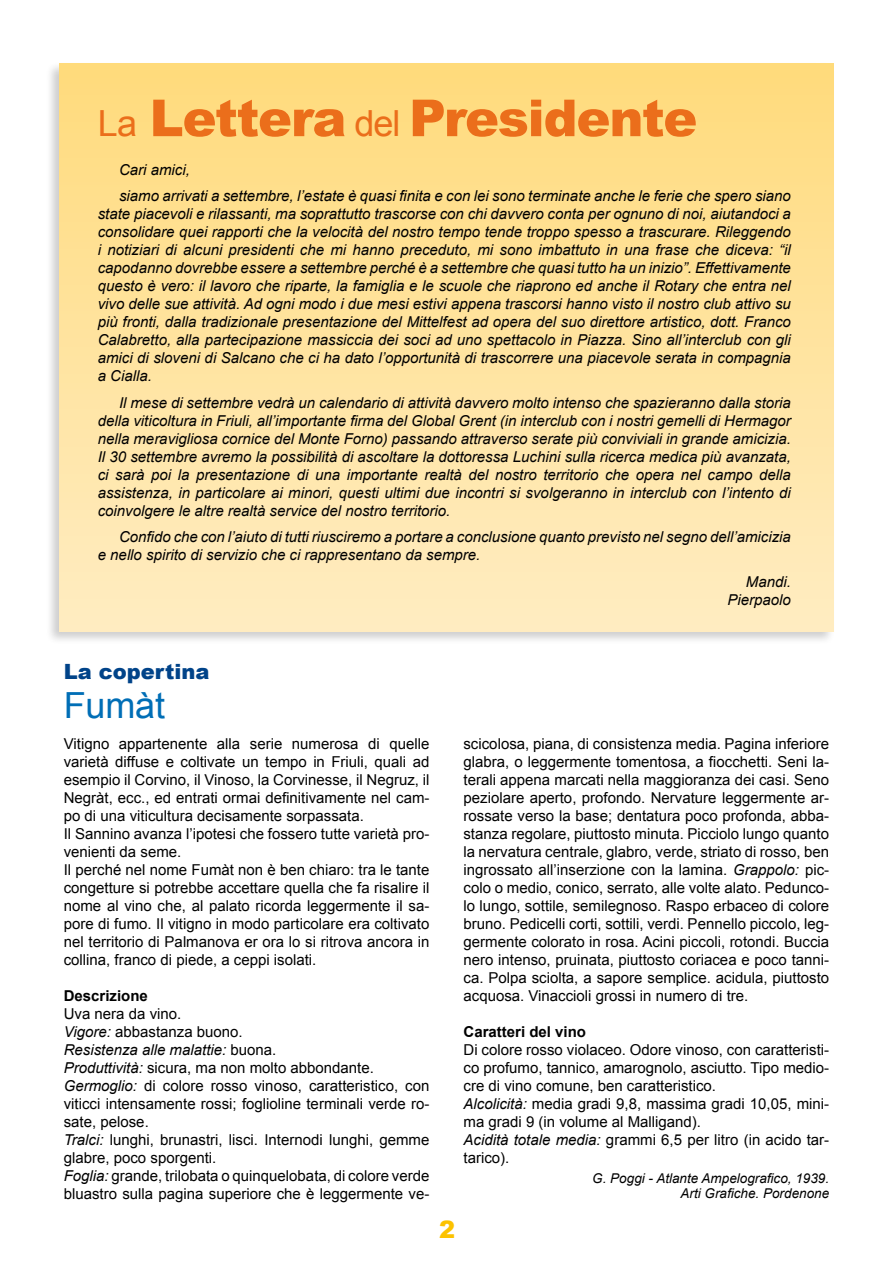
<style>
.page{position:relative;width:893px;height:1263px;background:#fff}
.page>*{position:absolute;margin:0;border:0;box-sizing:border-box;transform-origin:0 0}
.t1{font:900 51px "Arial";letter-spacing:-.025em;color:#eb6e1b}
.t2{font:36px "Arial";letter-spacing:-.005em;color:#006eb6}
.t3{font:900 24px "Arial";color:#fcc200}
.t4{font:900 21px "Arial";color:#004389}
.t5{font:15px/18px "Arial";color:#000}
.t6{font:italic 15px/18px "Arial";color:#000}
.t7{font:700 15px "Arial";color:#000}
.t8{font:italic 13.5px/15px "Arial";color:#000;text-align:right}
.s1{font-weight:400;font-size:36px}
.s2{font-style:italic}
</style>
<div class="page">
<div style="left:45px;top:61px;width:790px;height:584px;background:#000;opacity:.2"></div>
<div style="left:60px;top:64px;width:773px;height:567px;background:linear-gradient(to bottom,#ffdb7c,#ffecc2)"></div>
<h1 class="t1" style="left:98px;top:81px;width:601px"><span class="s1">La</span> Lettera <span class="s1">del</span> Presidente</h1>
<p class="t6" style="left:119px;top:156px;width:673px;line-height:26.5px">Cari amici,<br>siamo arrivati a settembre, l’estate è quasi finita e con lei sono terminate anche le ferie che spero siano</p>
<p class="t6" style="left:98px;top:205px;width:695px;text-align:justify">state piacevoli e rilassanti, ma soprattutto trascorse con chi davvero conta per ognuno di noi, aiutandoci a consolidare quei rapporti che la velocità del nostro tempo tende troppo spesso a trascurare. Rileggendo i notiziari di alcuni presidenti che mi hanno preceduto, mi sono imbattuto in una frase che diceva: “il capodanno dovrebbe essere a settembre perché è a settembre che quasi tutto ha un inizio”. Effettivamente questo è vero: il lavoro che riparte, la famiglia e le scuole che riaprono ed anche il Rotary che entra nel vivo delle sue attività. Ad ogni modo i due mesi estivi appena trascorsi hanno visto il nostro club attivo su più fronti, dalla tradizionale presentazione del Mittelfest ad opera del suo direttore artistico, dott. Franco Calabretto, alla partecipazione massiccia dei soci ad uno spettacolo in Piazza. Sino all’interclub con gli amici di sloveni di Salcano che ci ha dato l’opportunità di trascorrere una piacevole serata in compagnia a Cialla.</p>
<p class="t6" style="left:98px;top:393px;width:695px;text-align:justify;text-indent:21px">Il mese di settembre vedrà un calendario di attività davvero molto intenso che spazieranno dalla storia della viticoltura in Friuli, all’importante firma del Global Grent (in interclub con i nostri gemelli di Hermagor nella meravigliosa cornice del Monte Forno) passando attraverso serate più conviviali in grande amicizia.<br>Il 30 settembre avremo la possibilità di ascoltare la dottoressa Luchini sulla ricerca medica più avanzata, ci sarà poi la presentazione di una importante realtà del nostro territorio che opera nel campo della assistenza, in particolare ai minori, questi ultimi due incontri si svolgeranno in interclub con l’intento di coinvolgere le altre realtà service del nostro territorio.</p>
<p class="t6" style="left:98px;top:528px;width:695px;text-indent:21px">Confido che con l’aiuto di tutti riusciremo a portare a conclusione quanto previsto nel segno dell’amicizia e nello spirito di servizio che ci rappresentano da sempre.</p>
<p class="t6" style="left:727px;top:572px;width:65px;text-align:right">Mandi.<br>Pierpaolo</p>
<h3 class="t4" style="left:64px;top:656px;width:147px">La copertina</h3>
<h2 class="t2" style="left:64px;top:682px;width:103px">Fumàt</h2>
<p class="t5" style="left:64px;top:735px;width:367px">Vitigno appartenente alla serie numerosa di quelle varietà diffuse e coltivate un tempo in Friuli, quali ad esempio il Corvino, il Vinoso, la Corvinesse, il Negruz, il Negràt, ecc., ed entrati ormai definitivamente nel cam&shy;po di una viticultura decisamente sorpassata.<br>Il Sannino avanza l’ipotesi che fossero tutte varietà pro&shy;venienti da seme.<br>Il perché nel nome Fumàt non è ben chiaro: tra le tante congetture si potrebbe accettare quella che fa risalire il nome al vino che, al palato ricorda leggermente il sa&shy;pore di fumo. Il vitigno in modo particolare era coltivato nel territorio di Palmanova er ora lo si ritrova ancora in collina, franco di piede, a ceppi isolati.</p>
<p class="t7" style="left:64px;top:986px;width:86px">Descrizione</p>
<p class="t5" style="left:64px;top:1005px;width:367px">Uva nera da vino.<br><span class="s2">Vigore:</span> abbastanza buono.<br><span class="s2">Resistenza alle malattie:</span> buona.<br><span class="s2">Produttività:</span> sicura, ma non molto abbondante.<br><span class="s2">Germoglio:</span> di colore rosso vinoso, caratteristico, con viticci intensamente rossi; foglioline terminali verde ro&shy;sate, pelose.<br><span class="s2">Tralci:</span> lunghi, brunastri, lisci. Internodi lunghi, gemme glabre, poco sporgenti.<br><span class="s2">Foglia:</span> grande, trilobata o quinquelobata, di colore verde bluastro sulla pagina superiore che è leggermente ve-</p>
<p class="t5" style="left:463px;top:735px;width:367px;text-align:justify">scicolosa, piana, di consistenza media. Pagina inferiore glabra, o leggermente tomentosa, a fiocchetti. Seni la&shy;terali appena marcati nella maggioranza dei casi. Seno peziolare aperto, profondo. Nervature leggermente ar&shy;rossate verso la base; dentatura poco profonda, abba&shy;stanza regolare, piuttosto minuta. Picciolo lungo quanto la nervatura centrale, glabro, verde, striato di rosso, ben ingrossato all’inserzione con la lamina. <span class="s2">Grappolo:</span> pic&shy;colo o medio, conico, serrato, alle volte alato. Pedunco&shy;lo lungo, sottile, semilegnoso. Raspo erbaceo di colore bruno. Pedicelli corti, sottili, verdi. Pennello piccolo, leg&shy;germente colorato in rosa. Acini piccoli, rotondi. Buccia nero intenso, pruinata, piuttosto coriacea e poco tanni&shy;ca. Polpa sciolta, a sapore semplice. acidula, piuttosto acquosa. Vinaccioli grossi in numero di tre.</p>
<p class="t7" style="left:463px;top:1022px;width:124px">Caratteri del vino</p>
<p class="t5" style="left:463px;top:1041px;width:367px">Di colore rosso violaceo. Odore vinoso, con caratteristi&shy;co profumo, tannico, amarognolo, asciutto. Tipo medio&shy;cre di vino comune, ben caratteristico.<br><span class="s2">Alcolicità:</span> media gradi 9,8, massima gradi 10,05, mini&shy;ma gradi 9 (in volume al Malligand).<br><span class="s2">Acidità totale media:</span> grammi 6,5 per litro (in acido tar&shy;tarico).</p>
<p class="t8" style="left:592px;top:1170px;width:238px">G. Poggi - Atlante Ampelografico, 1939.<br>Arti Grafiche. Pordenone</p>
<h3 class="t3" style="left:439px;top:1212px;width:18px">2</h3>
</div>
